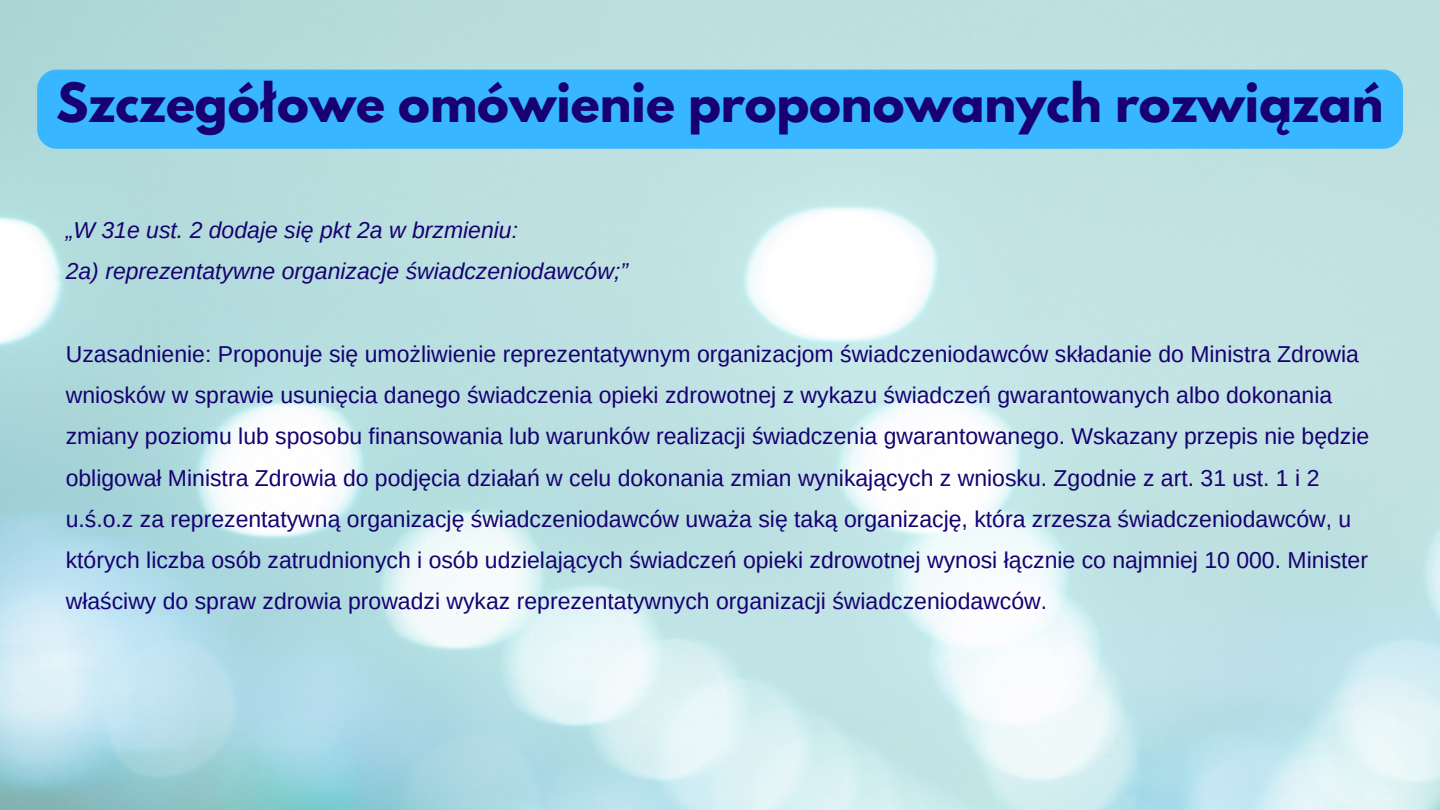
<style>
.page{position:relative;width:1440px;height:810px;background:#fff}
.page>*{position:absolute;margin:0;border:0;box-sizing:border-box;transform-origin:0 0}
.t1{font:700 48px "League Spartan";color:#170072}
.t2{font:23px/41.2px "Arimo";color:#170072}
.t3{font:italic 23px "Arimo";color:#170072}
</style>
<div class="page">
<div style="left:37px;top:70px;width:1366px;height:79px;background:#38b6ff"></div>
<p class="t1" style="left:56px;top:79px;width:1329px">Szczegółowe omówienie proponowanych rozwiązań</p>
<p class="t3" style="left:66px;top:217px;width:454px">„W 31e ust. 2 dodaje się pkt 2a w brzmieniu:</p>
<p class="t3" style="left:66px;top:259px;width:564px">2a) reprezentatywne organizacje świadczeniodawców;”</p>
<p class="t2" style="left:66px;top:333px;width:1305px">Uzasadnienie: Proponuje się umożliwienie reprezentatywnym organizacjom świadczeniodawców składanie do Ministra Zdrowia wniosków w sprawie usunięcia danego świadczenia opieki zdrowotnej z wykazu świadczeń gwarantowanych albo dokonania zmiany poziomu lub sposobu finansowania lub warunków realizacji świadczenia gwarantowanego. Wskazany przepis nie będzie obligował Ministra Zdrowia do podjęcia działań w celu dokonania zmian wynikających z wniosku. Zgodnie z art. 31 ust. 1 i 2 u.ś.o.z za reprezentatywną organizację świadczeniodawców uważa się taką organizację, która zrzesza świadczeniodawców, u których liczba osób zatrudnionych i osób udzielających świadczeń opieki zdrowotnej wynosi łącznie co najmniej 10 000. Minister właściwy do spraw zdrowia prowadzi wykaz reprezentatywnych organizacji świadczeniodawców.</p>
</div>
